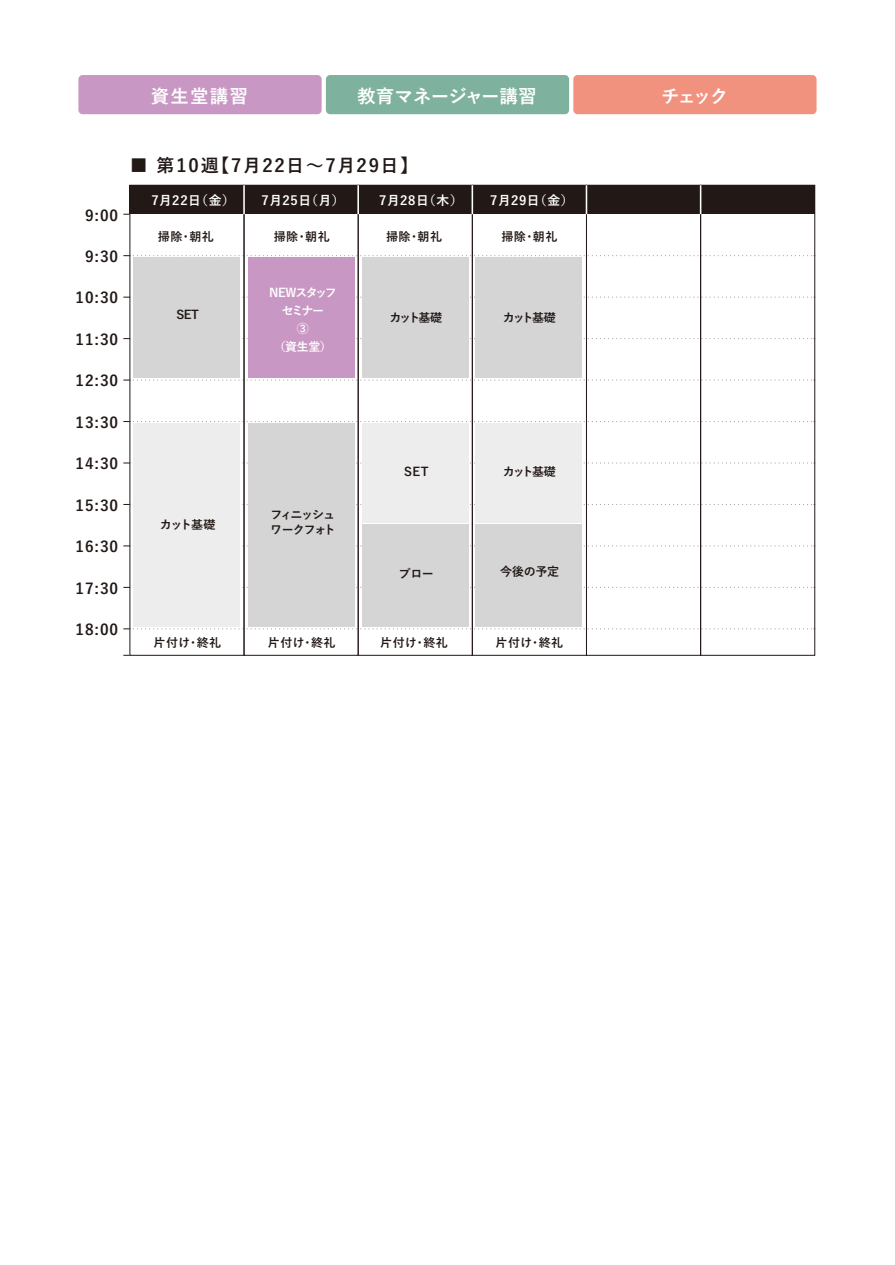
<style>
.page{position:relative;width:895px;height:1265px;background:#fff}
.page>*{position:absolute;margin:0;border:0;box-sizing:border-box;transform-origin:0 0}
.t1{font:700 18.6px "Yu Go";letter-spacing:-.015em;color:#fff}
.t2{font:700 18px "Yu Go";letter-spacing:.09em;color:#221815}
.t3{font:700 15px "Yu Go";letter-spacing:.06em;color:#221815}
.t4{font:700 12.75px "Yu Go";letter-spacing:.045em;color:#fff}
.t5{font:700 12.3px "Yu Go";letter-spacing:-.025em;color:#221815}
.t6{font:700 12px "Yu Go";letter-spacing:-.02em;color:#221815}
.t7{font:700 12px/18px "Yu Go";letter-spacing:-.11em;color:#fff;text-align:center}
.t8{font:700 12px/15px "Yu Go";letter-spacing:-.1em;color:#221815}
</style>
<div class="page">
<div style="left:78px;top:75px;width:243px;height:39px;background:#c897c3;border-radius:4px"></div>
<div style="left:326px;top:75px;width:243px;height:39px;background:#7fb29e;border-radius:4px"></div>
<div style="left:573px;top:75px;width:243px;height:39px;background:#f1927e;border-radius:4px"></div>
<div style="left:362px;top:257px;width:106px;height:121px;background:#d5d5d6"></div>
<div style="left:244px;top:185px;width:114px;height:470px;border:1px solid #221815"></div>
<div style="left:358px;top:185px;width:114px;height:470px;border:1px solid #221815"></div>
<div style="left:472px;top:185px;width:114px;height:470px;border:1px solid #221815"></div>
<div style="left:586px;top:185px;width:115px;height:470px;border:1px solid #221815"></div>
<div style="left:700px;top:185px;width:115px;height:470px;border:1px solid #221815"></div>
<div style="left:130px;top:185px;width:114px;height:29px;background:#221815"></div>
<div style="left:244px;top:185px;width:114px;height:29px;background:#221815"></div>
<div style="left:358px;top:185px;width:114px;height:29px;background:#221815"></div>
<div style="left:472px;top:185px;width:114px;height:29px;background:#221815"></div>
<div style="left:586px;top:185px;width:114px;height:29px;background:#221815"></div>
<div style="left:700px;top:185px;width:114px;height:29px;background:#221815"></div>
<svg style="left:123px;top:628px;width:691px;height:1px"></svg>
<svg style="left:123px;top:587px;width:691px;height:1px"></svg>
<svg style="left:123px;top:545px;width:691px;height:1px"></svg>
<svg style="left:123px;top:504px;width:691px;height:1px"></svg>
<svg style="left:123px;top:462px;width:691px;height:1px"></svg>
<svg style="left:123px;top:421px;width:691px;height:1px"></svg>
<svg style="left:123px;top:379px;width:691px;height:1px"></svg>
<svg style="left:123px;top:338px;width:691px;height:1px"></svg>
<svg style="left:123px;top:296px;width:691px;height:2px"></svg>
<svg style="left:123px;top:255px;width:691px;height:1px"></svg>
<hr style="left:243px;top:185px;width:2px;height:29px;background:#fff">
<hr style="left:357px;top:185px;width:2px;height:29px;background:#fff">
<hr style="left:471px;top:185px;width:2px;height:29px;background:#fff">
<hr style="left:585px;top:185px;width:2px;height:29px;background:#fff">
<hr style="left:699px;top:185px;width:2px;height:29px;background:#fff">
<div style="left:475px;top:257px;width:107px;height:121px;background:#d5d5d6"></div>
<div style="left:475px;top:423px;width:107px;height:99px;background:#ededed"></div>
<div style="left:475px;top:524px;width:107px;height:103px;background:#d5d5d6"></div>
<div style="left:134px;top:257px;width:106px;height:121px;background:#d5d5d6"></div>
<div style="left:134px;top:423px;width:106px;height:204px;background:#ededed"></div>
<div style="left:248px;top:423px;width:107px;height:204px;background:#d5d5d6"></div>
<div style="left:362px;top:423px;width:106px;height:99px;background:#ededed"></div>
<div style="left:362px;top:524px;width:106px;height:103px;background:#d5d5d6"></div>
<div style="left:248px;top:257px;width:107px;height:121px;background:#c897c3"></div>
<h1 class="t1" style="left:151px;top:86px;width:99px">資生堂講習</h1>
<h1 class="t1" style="left:357px;top:86px;width:181px">教育マネージャー講習</h1>
<h1 class="t1" style="left:661px;top:86px;width:69px">チェック</h1>
<p class="t3" style="left:85px;top:206px;width:35px">9:00</p>
<p class="t3" style="left:85px;top:248px;width:35px">9:30</p>
<p class="t3" style="left:76px;top:289px;width:44px">10:30</p>
<p class="t3" style="left:76px;top:331px;width:44px">11:30</p>
<p class="t3" style="left:76px;top:372px;width:44px">12:30</p>
<p class="t3" style="left:76px;top:414px;width:44px">13:30</p>
<p class="t3" style="left:76px;top:455px;width:44px">14:30</p>
<p class="t3" style="left:76px;top:496px;width:44px">15:30</p>
<p class="t3" style="left:76px;top:538px;width:44px">16:30</p>
<p class="t3" style="left:76px;top:579px;width:44px">17:30</p>
<p class="t3" style="left:76px;top:621px;width:44px">18:00</p>
<h2 class="t2" style="left:130px;top:155px;width:290px">■ 第10週【7月22日～7月29日】</h2>
<p class="t4" style="left:151px;top:193px;width:85px">7月22日（金）</p>
<p class="t4" style="left:261px;top:193px;width:84px">7月25日（月）</p>
<p class="t4" style="left:379px;top:193px;width:85px">7月28日（木）</p>
<p class="t4" style="left:490px;top:193px;width:85px">7月29日（金）</p>
<p class="t6" style="left:158px;top:229px;width:57px">掃除・朝礼</p>
<p class="t6" style="left:176px;top:308px;width:24px">SET</p>
<p class="t6" style="left:160px;top:517px;width:57px">カット基礎</p>
<p class="t6" style="left:274px;top:229px;width:57px">掃除・朝礼</p>
<p class="t6" style="left:386px;top:229px;width:57px">掃除・朝礼</p>
<p class="t6" style="left:501px;top:229px;width:57px">掃除・朝礼</p>
<p class="t7" style="left:269px;top:284px;width:69px">NEWスタッフセミナー<br>③<br>（資生堂）</p>
<p class="t8" style="left:270px;top:507px;width:67px">フィニッシュワークフォト</p>
<p class="t6" style="left:389px;top:311px;width:54px">カット基礎</p>
<p class="t6" style="left:503px;top:311px;width:54px">カット基礎</p>
<p class="t6" style="left:404px;top:465px;width:26px">SET</p>
<p class="t6" style="left:399px;top:567px;width:37px">ブロー</p>
<p class="t6" style="left:503px;top:465px;width:54px">カット基礎</p>
<p class="t5" style="left:500px;top:564px;width:60px">今後の予定</p>
<p class="t6" style="left:268px;top:636px;width:69px">片付け・終礼</p>
<p class="t6" style="left:380px;top:636px;width:69px">片付け・終礼</p>
<p class="t6" style="left:153px;top:636px;width:69px">片付け・終礼</p>
<p class="t6" style="left:495px;top:636px;width:69px">片付け・終礼</p>
</div>
